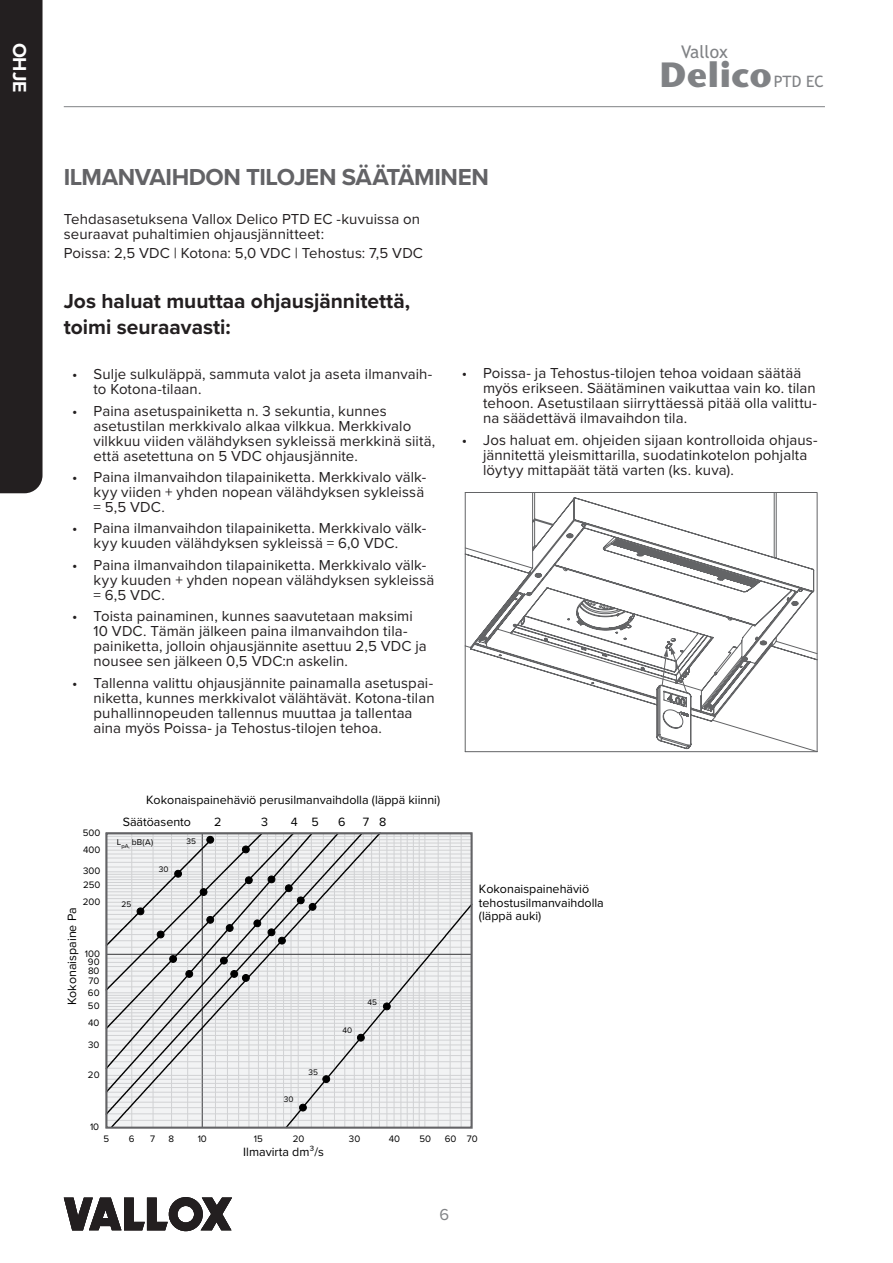
<style>
.page{position:relative;width:893px;height:1263px;background:#fff}
.page>*{position:absolute;margin:0;border:0;box-sizing:border-box;transform-origin:0 0}
.t1{font:700 35.1px "ITC Stone Sans Com";color:#808285}
.OTSIKKO_1{font:700 24px "Proxima Nova";letter-spacing:-.02em;color:#636366}
.OTSIKKO_2{font:700 21px/25.2px "Proxima Nova";color:#231f20}
.t2{font:700 19.5px "Proxima Nova";color:#fff}
.t3{font:17.55px "Trebuchet MS";color:#808285}
.t4{font:16.5px "Proxima Nova";color:#808285}
.Leipäteksti{font:15px/15px "Proxima Nova";letter-spacing:.005em;color:#231f20}
.t5{font:12.45px/12.8px "Proxima Nova";color:#000}
.t6{font:9.75px "Proxima Nova";color:#000}
.t7{font:8.55px "Proxima Nova";color:#000}
.t8{font:8.25px "Proxima Nova";color:#000}
.s1{font-family:"Trebuchet MS";font-weight:400;font-size:15.75px}
</style>
<div class="page">
<hr style="left:64px;top:106px;width:761px;height:1px;background:#808285">
<div style="left:0;top:0;width:43px;height:493px;background:#231f20"></div>
<svg style="left:64px;top:1197px;width:168px;height:34px"></svg>
<svg style="left:464px;top:492px;width:354px;height:260px"></svg>
<svg style="left:108px;top:835px;width:362px;height:291px"></svg>
<div style="left:105px;top:832px;width:368px;height:297px;border:2px solid #636366"></div>
<p class="t2" style="left:34px;top:43px;width:52px;rotate:90deg">OHJE</p>
<p class="OTSIKKO_1" style="left:64px;top:159px;width:427px">ILMANVAIHDON TILOJEN SÄÄTÄMINEN</p>
<p class="t3" style="left:681px;top:40px;width:48px">Vallox</p>
<h1 class="t1" style="left:659px;top:52px;width:166px">Delico<span class="s1">PTD EC</span></h1>
<p class="Leipäteksti" style="left:64px;top:211px;width:358px">Tehdasasetuksena Vallox Delico PTD EC -kuvuissa on seuraavat puhaltimien ohjausjännitteet:</p>
<p class="Leipäteksti" style="left:64px;top:245px;width:361px">Poissa: 2,5 VDC | Kotona: 5,0 VDC | Tehostus: 7,5 VDC</p>
<p class="OTSIKKO_2" style="left:64px;top:288px;width:348px">Jos haluat muuttaa ohjausjännitettä, toimi seuraavasti:</p>
<p class="Leipäteksti" style="left:94px;top:366px;width:340px;text-indent:-21px">• Sulje sulkuläppä, sammuta valot ja aseta ilmanvaih&shy;to Kotona-tilaan.</p>
<p class="Leipäteksti" style="left:94px;top:402px;width:343px;text-indent:-21px">• Paina asetuspainiketta n. 3 sekuntia, kunnes asetustilan merkkivalo alkaa vilkkua. Merkkivalo vilkkuu viiden välähdyksen sykleissä merkkinä siitä, että asetettuna on 5 VDC ohjausjännite.</p>
<p class="Leipäteksti" style="left:94px;top:469px;width:334px;text-indent:-21px">• Paina ilmanvaihdon tilapainiketta. Merkkivalo välk&shy;kyy viiden + yhden nopean välähdyksen sykleissä = 5,5 VDC.</p>
<p class="Leipäteksti" style="left:72px;top:520px;width:356px;text-align:center">• Paina ilmanvaihdon tilapainiketta. Merkkivalo välk&shy;kyy kuuden välähdyksen sykleissä = 6,0 VDC.</p>
<p class="Leipäteksti" style="left:94px;top:557px;width:342px;text-indent:-21px">• Paina ilmanvaihdon tilapainiketta. Merkkivalo välk&shy;kyy kuuden + yhden nopean välähdyksen sykleissä = 6,5 VDC.</p>
<p class="Leipäteksti" style="left:94px;top:608px;width:335px;text-indent:-21px">• Toista painaminen, kunnes saavutetaan maksimi 10 VDC. Tämän jälkeen paina ilmanvaihdon tila&shy;painiketta, jolloin ohjausjännite asettuu 2,5 VDC ja nousee sen jälkeen 0,5 VDC:n askelin.</p>
<p class="Leipäteksti" style="left:94px;top:674px;width:343px;text-indent:-21px">• Tallenna valittu ohjausjännite painamalla asetuspai&shy;niketta, kunnes merkkivalot välähtävät. Kotona-tilan puhallinnopeuden tallennus muuttaa ja tallentaa aina myös Poissa- ja Tehostus-tilojen tehoa.</p>
<p class="Leipäteksti" style="left:483px;top:365px;width:335px;text-indent:-21px">• Poissa- ja Tehostus-tilojen tehoa voidaan säätää myös erikseen. Säätäminen vaikuttaa vain ko. tilan tehoon. Asetustilaan siirryttäessä pitää olla valittu&shy;na säädettävä ilmavaihdon tila.</p>
<p class="Leipäteksti" style="left:483px;top:431px;width:336px;text-indent:-21px">• Jos haluat em. ohjeiden sijaan kontrolloida ohjaus&shy;jännitettä yleismittarilla, suodatinkotelon pohjalta löytyy mittapäät tätä varten (ks. kuva).</p>
<p class="t6" style="left:83px;top:825px;width:19px">500</p>
<p class="t6" style="left:83px;top:842px;width:19px">400</p>
<p class="t6" style="left:83px;top:864px;width:19px">300</p>
<p class="t6" style="left:83px;top:877px;width:19px">250</p>
<p class="t6" style="left:83px;top:894px;width:19px">200</p>
<p class="t5" style="left:65px;top:1005px;width:99px;rotate:-90deg">Kokonaispaine Pa</p>
<p class="t6" style="left:85px;top:946px;width:17px">100</p>
<p class="t6" style="left:88px;top:954px;width:13px">90</p>
<p class="t6" style="left:88px;top:963px;width:13px">80</p>
<p class="t6" style="left:89px;top:973px;width:12px">70</p>
<p class="t6" style="left:88px;top:985px;width:13px">60</p>
<p class="t6" style="left:88px;top:999px;width:13px">50</p>
<p class="t6" style="left:88px;top:1015px;width:13px">40</p>
<p class="t6" style="left:88px;top:1037px;width:13px">30</p>
<p class="t6" style="left:88px;top:1067px;width:13px">20</p>
<p class="t6" style="left:90px;top:1119px;width:11px">10</p>
<p class="t5" style="left:146px;top:793px;width:296px">Kokonaispainehäviö perusilmanvaihdolla (läppä kiinni)</p>
<p class="t5" style="left:123px;top:815px;width:70px">Säätöasento</p>
<p class="t7" style="left:117px;top:836px;width:38px">L<sub>pA,</sub> bB(A)</p>
<p class="t8" style="left:122px;top:898px;width:11px">25</p>
<p class="t8" style="left:159px;top:863px;width:11px">30</p>
<p class="t8" style="left:187px;top:835px;width:11px">35</p>
<p class="t5" style="left:214px;top:815px;width:9px">2</p>
<p class="t5" style="left:261px;top:815px;width:8px">3</p>
<p class="t5" style="left:291px;top:815px;width:29px">4 5</p>
<p class="t5" style="left:338px;top:815px;width:9px">6</p>
<p class="t5" style="left:363px;top:815px;width:25px">7 8</p>
<p class="t8" style="left:284px;top:1093px;width:11px">30</p>
<p class="t8" style="left:309px;top:1066px;width:11px">35</p>
<p class="t8" style="left:342px;top:1024px;width:11px">40</p>
<p class="t8" style="left:368px;top:996px;width:11px">45</p>
<p class="t5" style="left:479px;top:882px;width:112px">Kokonaispainehäviö</p>
<p class="t5" style="left:479px;top:896px;width:126px">tehostusilmanvaihdolla (läppä auki)</p>
<p class="t6" style="left:103px;top:1132px;width:7px">5</p>
<p class="t6" style="left:129px;top:1132px;width:7px">6</p>
<p class="t6" style="left:150px;top:1132px;width:6px">7</p>
<p class="t6" style="left:168px;top:1132px;width:7px">8</p>
<p class="t6" style="left:198px;top:1132px;width:11px">10</p>
<p class="t6" style="left:254px;top:1132px;width:11px">15</p>
<p class="t6" style="left:293px;top:1132px;width:13px">20</p>
<p class="t6" style="left:349px;top:1132px;width:13px">30</p>
<p class="t6" style="left:389px;top:1132px;width:13px">40</p>
<p class="t6" style="left:419px;top:1132px;width:13px">50</p>
<p class="t6" style="left:445px;top:1132px;width:34px">60 70</p>
<p class="t5" style="left:243px;top:1145px;width:82px">Ilmavirta dm³/s</p>
<p class="t4" style="left:439px;top:1202px;width:11px">6</p>
</div>
